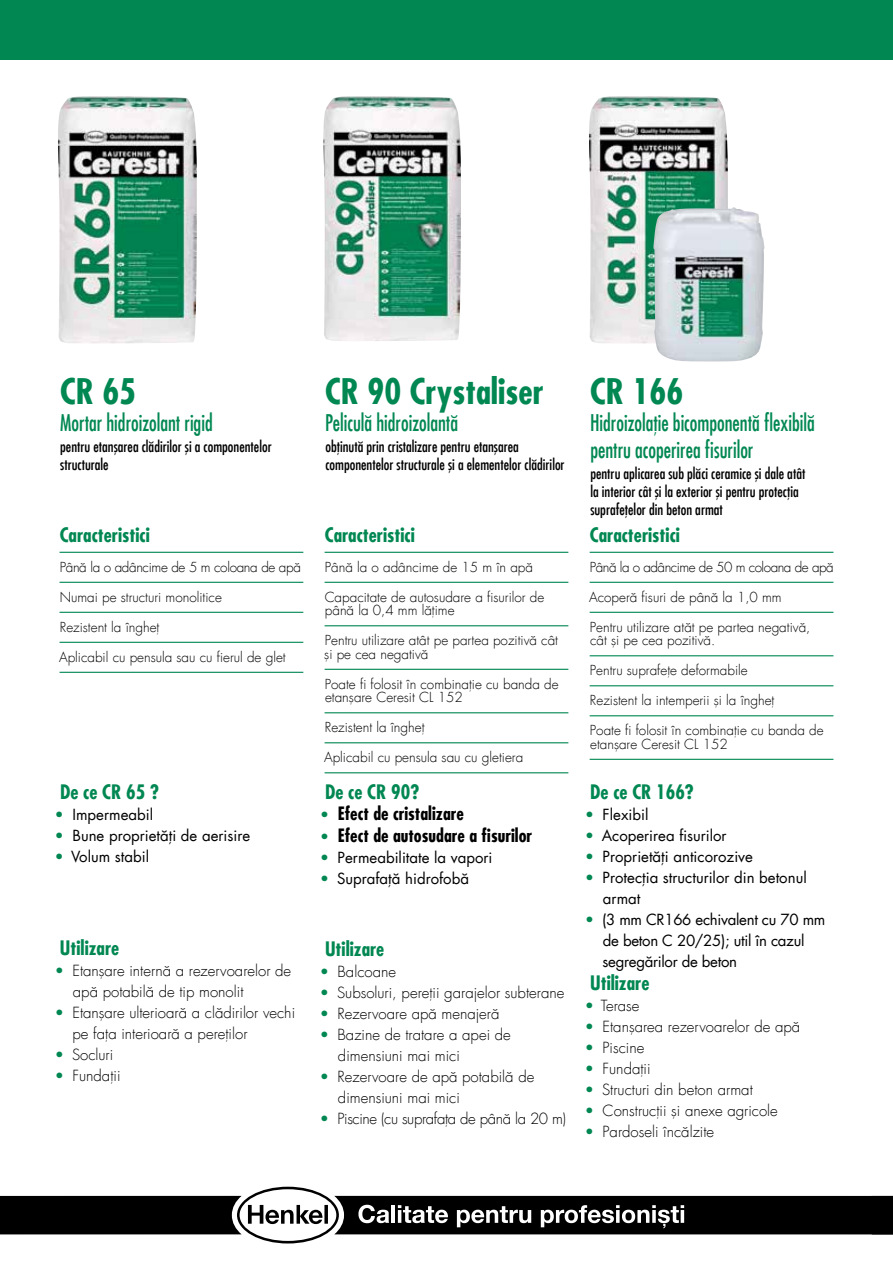
<style>
.page{position:relative;width:893px;height:1263px;background:#fff}
.page>*{position:absolute;margin:0;border:0;box-sizing:border-box;transform-origin:0 0}
.t1{font:700 condensed 34.5px "Futura Std";color:#008752}
.t2{font:condensed 22.5px/27px "Futura Std";color:#008752;scale:.9 1}
.t3{font:700 condensed 19.5px "Futura Std";color:#008752}
.t4{font:700 condensed 18px "Futura Std";color:#000}
.t5{font:300 15px/21px "Futura Std";color:#000}
.t6{font:condensed 15px/18px "Futura Std";color:#000}
.t7{font:15px/21px "Futura Std";color:#000}
.t8{font:15px/21px "Futura Std";letter-spacing:-.02em;color:#000}
.t9{font:300 15px "Futura Std";letter-spacing:-.025em;color:#000}
.t10{font:300 13.5px/13.5px "Futura Std";color:#000}
.t11{font:300 13.5px "Futura Std";letter-spacing:-.035em;color:#000}
.t12{font:300 13.5px "Futura Std";letter-spacing:-.025em;color:#000}
.s1{color:#008752}
.s2{font-size:15px;color:#008752}
</style>
<div class="page">
<img style="left:58px;top:96px;width:139px;height:248px">
<img style="left:323px;top:96px;width:138px;height:245px">
<img style="left:589px;top:96px;width:139px;height:248px">
<img style="left:653px;top:207px;width:111px;height:154px">
<div style="left:0;top:0;width:893px;height:60px;background:#008752"></div>
<hr style="left:60px;top:552px;width:243px;height:1px;background:#008752">
<hr style="left:60px;top:582px;width:243px;height:1px;background:#008752">
<hr style="left:60px;top:612px;width:243px;height:1px;background:#008752">
<hr style="left:60px;top:642px;width:243px;height:1px;background:#008752">
<hr style="left:60px;top:672px;width:243px;height:1px;background:#008752">
<hr style="left:590px;top:552px;width:243px;height:1px;background:#008752">
<hr style="left:590px;top:582px;width:243px;height:1px;background:#008752">
<hr style="left:590px;top:612px;width:243px;height:1px;background:#008752">
<hr style="left:590px;top:655px;width:243px;height:1px;background:#008752">
<hr style="left:590px;top:685px;width:243px;height:1px;background:#008752">
<hr style="left:590px;top:715px;width:243px;height:1px;background:#008752">
<hr style="left:590px;top:759px;width:243px;height:1px;background:#008752">
<hr style="left:325px;top:552px;width:243px;height:1px;background:#008752">
<hr style="left:325px;top:582px;width:243px;height:1px;background:#008752">
<hr style="left:325px;top:625px;width:243px;height:1px;background:#008752">
<hr style="left:325px;top:669px;width:243px;height:1px;background:#008752">
<hr style="left:325px;top:712px;width:243px;height:1px;background:#008752">
<hr style="left:325px;top:742px;width:243px;height:1px;background:#008752">
<hr style="left:325px;top:772px;width:243px;height:1px;background:#008752">
<svg style="left:0;top:1187px;width:893px;height:56px"></svg>
<h1 class="t1" style="left:60px;top:370px;width:78px">CR 65</h1>
<h2 class="t2" style="left:60px;top:409px;width:171px">Mortar hidroizolant rigid</h2>
<p class="t6" style="left:60px;top:437px;width:213px">pentru etanșarea clădirilor și a componentelor structurale</p>
<h3 class="t3" style="left:60px;top:523px;width:91px">Caracteristici</h3>
<p class="t12" style="left:60px;top:559px;width:243px">Până la o adâncime de 5 m coloana de apă</p>
<p class="t10" style="left:60px;top:591px;width:164px">Numai pe structuri monolitice</p>
<p class="t10" style="left:60px;top:621px;width:101px">Rezistent la îngheț</p>
<p class="t10" style="left:59px;top:651px;width:228px">Aplicabil cu pensula sau cu fierul de glet</p>
<h3 class="t3" style="left:60px;top:779px;width:100px">De ce CR 65 ?</h3>
<p class="t7" style="left:55px;top:804px;width:100px"><span class="s1">•</span> Impermeabil</p>
<p class="t7" style="left:55px;top:825px;width:197px"><span class="s1">•</span> Bune proprietăți de aerisire</p>
<p class="t7" style="left:55px;top:846px;width:96px"><span class="s1">•</span> Volum stabil</p>
<h3 class="t3" style="left:60px;top:935px;width:61px">Utilizare</h3>
<p class="t5" style="left:73px;top:960px;width:220px;text-indent:-18px"><span class="s1">•</span> Etanșare internă a rezervoarelor de apă potabilă de tip monolit</p>
<p class="t5" style="left:73px;top:1002px;width:224px;text-indent:-18px"><span class="s1">•</span> Etanșare ulterioară a clădirilor vechi pe fața interioară a pereților</p>
<p class="t5" style="left:55px;top:1044px;width:60px"><span class="s1">•</span> Socluri</p>
<p class="t5" style="left:55px;top:1065px;width:67px"><span class="s1">•</span> Fundații</p>
<h1 class="t1" style="left:325px;top:370px;width:220px">CR 90 Crystaliser</h1>
<h2 class="t2" style="left:325px;top:409px;width:149px">Peliculă hidroizolantă</h2>
<p class="t6" style="left:325px;top:437px;width:241px">obținută prin cristalizare pentru etanșarea componentelor structurale și a elementelor clădirilor</p>
<h3 class="t3" style="left:325px;top:523px;width:91px">Caracteristici</h3>
<p class="t10" style="left:325px;top:561px;width:210px">Până la o adâncime de 15 m în apă</p>
<p class="t10" style="left:325px;top:591px;width:221px">Capacitate de autosudare a fisurilor de până la 0,4 mm lățime</p>
<p class="t10" style="left:324px;top:634px;width:235px">Pentru utilizare atât pe partea pozitivă cât și pe cea negativă</p>
<p class="t10" style="left:325px;top:678px;width:235px">Poate fi folosit în combinație cu banda de etanșare Ceresit CL 152</p>
<p class="t10" style="left:325px;top:721px;width:101px">Rezistent la îngheț</p>
<p class="t10" style="left:324px;top:751px;width:201px">Aplicabil cu pensula sau cu gletiera</p>
<h3 class="t3" style="left:325px;top:779px;width:96px">De ce CR 90?</h3>
<h3 class="t4" style="left:321px;top:802px;width:144px"><span class="s2">•</span> Efect de cristalizare</h3>
<h3 class="t4" style="left:321px;top:824px;width:212px"><span class="s2">•</span> Efect de autosudare a fisurilor</h3>
<p class="t7" style="left:320px;top:847px;width:174px"><span class="s1">•</span> Permeabilitate la vapori</p>
<p class="t7" style="left:320px;top:868px;width:150px"><span class="s1">•</span> Suprafață hidrofobă</p>
<h3 class="t3" style="left:325px;top:937px;width:61px">Utilizare</h3>
<p class="t5" style="left:320px;top:961px;width:78px"><span class="s1">•</span> Balcoane</p>
<p class="t5" style="left:320px;top:982px;width:246px"><span class="s1">•</span> Subsoluri, pereții garajelor subterane</p>
<p class="t5" style="left:320px;top:1003px;width:181px"><span class="s1">•</span> Rezervoare apă menajeră</p>
<p class="t5" style="left:338px;top:1024px;width:174px;text-indent:-18px"><span class="s1">•</span> Bazine de tratare a apei de dimensiuni mai mici</p>
<p class="t5" style="left:338px;top:1066px;width:198px;text-indent:-18px"><span class="s1">•</span> Rezervoare de apă potabilă de dimensiuni mai mici</p>
<p class="t9" style="left:320px;top:1109px;width:248px"><span class="s1">•</span> Piscine (cu suprafața de până la 20 m)</p>
<h1 class="t1" style="left:590px;top:370px;width:95px">CR 166</h1>
<h2 class="t2" style="left:590px;top:409px;width:251px">Hidroizolație bicomponentă flexibilă pentru acoperirea fisurilor</h2>
<p class="t6" style="left:590px;top:464px;width:216px">pentru aplicarea sub plăci ceramice și dale atât la interior cât și la exterior și pentru protecția suprafețelor din beton armat</p>
<h3 class="t3" style="left:590px;top:523px;width:91px">Caracteristici</h3>
<p class="t11" style="left:590px;top:559px;width:245px">Până la o adâncime de 50 m coloana de apă</p>
<p class="t10" style="left:589px;top:591px;width:194px">Acoperă fisuri de până la 1,0 mm</p>
<p class="t10" style="left:590px;top:621px;width:222px">Pentru utilizare atăt pe partea negativă, cât și pe cea pozitivă.</p>
<p class="t10" style="left:590px;top:664px;width:159px">Pentru suprafețe deformabile</p>
<p class="t10" style="left:590px;top:694px;width:186px">Rezistent la intemperii și la îngheț</p>
<p class="t10" style="left:590px;top:724px;width:235px">Poate fi folosit în combinație cu banda de etanșare Ceresit CL 152</p>
<h3 class="t3" style="left:590px;top:779px;width:105px">De ce CR 166?</h3>
<p class="t7" style="left:585px;top:804px;width:65px"><span class="s1">•</span> Flexibil</p>
<p class="t7" style="left:585px;top:825px;width:143px"><span class="s1">•</span> Acoperirea fisurilor</p>
<p class="t7" style="left:585px;top:846px;width:169px"><span class="s1">•</span> Proprietăți anticorozive</p>
<p class="t7" style="left:603px;top:867px;width:205px;text-indent:-18px"><span class="s1">•</span> Protecția structurilor din betonul armat</p>
<p class="t8" style="left:603px;top:909px;width:224px;text-indent:-17px"><span class="s1">•</span> (3 mm CR166 echivalent cu 70 mm de beton C 20/25); util în cazul segregărilor de beton</p>
<h3 class="t3" style="left:590px;top:971px;width:61px">Utilizare</h3>
<p class="t5" style="left:585px;top:995px;width:56px"><span class="s1">•</span> Terase</p>
<p class="t5" style="left:585px;top:1016px;width:217px"><span class="s1">•</span> Etanșarea rezervoarelor de apă</p>
<p class="t5" style="left:585px;top:1037px;width:61px"><span class="s1">•</span> Piscine</p>
<p class="t5" style="left:585px;top:1058px;width:67px"><span class="s1">•</span> Fundații</p>
<p class="t5" style="left:585px;top:1079px;width:169px"><span class="s1">•</span> Structuri din beton armat</p>
<p class="t5" style="left:585px;top:1100px;width:195px"><span class="s1">•</span> Construcții și anexe agricole</p>
<p class="t5" style="left:585px;top:1121px;width:131px"><span class="s1">•</span> Pardoseli încălzite</p>
</div>
